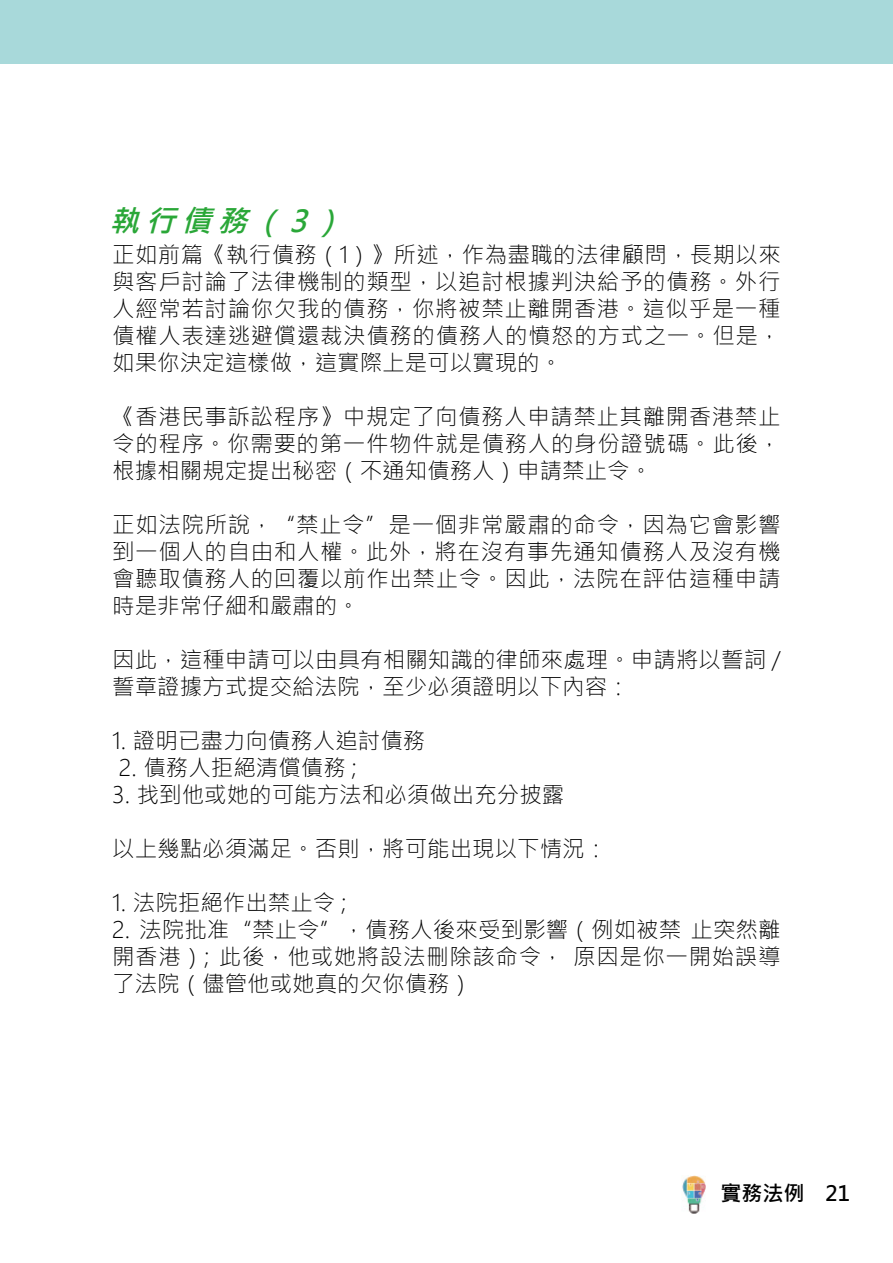
<style>
.page{position:relative;width:893px;height:1263px;background:#fff}
.page>*{position:absolute;margin:0;border:0;box-sizing:border-box;transform-origin:0 0}
.t1{font:italic 700 30px "Microsoft Jheng Hei";color:#2aa738}
.t2{font:300 22.5px/27px "Microsoft Jheng Hei";color:#000;text-align:justify}
.t3{font:700 21px "Microsoft Jheng Hei";color:#000}
</style>
<div class="page">
<div style="left:0;top:0;width:893px;height:63px;background:#a8d9da"></div>
<img style="left:682px;top:1175px;width:24px;height:39px">
<h1 class="t1" style="left:109px;top:202px;width:245px">執行債務（3）</h1>
<p class="t2" style="left:112px;top:241px;width:670px">正如前篇《執行債務（1）》所述，作為盡職的法律顧問，長期以來與客戶討論了法律機制的類型，以追討根據判決給予的債務。外行人經常若討論你欠我的債務，你將被禁止離開香港。這似乎是一種債權人表達逃避償還裁決債務的債務人的憤怒的方式之一。但是，如果你決定這樣做，這實際上是可以實現的。</p>
<p class="t2" style="left:112px;top:403px;width:670px">《香港民事訴訟程序》中規定了向債務人申請禁止其離開香港禁止令的程序。你需要的第一件物件就是債務人的身份證號碼。此後，根據相關規定提出秘密（不通知債務人）申請禁止令。</p>
<p class="t2" style="left:112px;top:511px;width:670px">正如法院所說，“禁止令”是一個非常嚴肅的命令，因為它會影響到一個人的自由和人權。此外，將在沒有事先通知債務人及沒有機會聽取債務人的回覆以前作出禁止令。因此，法院在評估這種申請時是非常仔細和嚴肅的。</p>
<p class="t2" style="left:112px;top:646px;width:670px">因此，這種申請可以由具有相關知識的律師來處理。申請將以誓詞 /誓章證據方式提交給法院，至少必須證明以下內容：</p>
<p class="t2" style="left:112px;top:727px;width:315px">1. 證明已盡力向債務人追討債務</p>
<p class="t2" style="left:119px;top:754px;width:240px">2. 債務人拒絕清償債務 ;</p>
<p class="t2" style="left:112px;top:781px;width:454px">3. 找到他或她的可能方法和必須做出充分披露</p>
<p class="t2" style="left:112px;top:835px;width:497px">以上幾點必須滿足。否則，將可能出現以下情況：</p>
<p class="t2" style="left:112px;top:889px;width:236px">1. 法院拒絕作出禁止令 ;</p>
<p class="t2" style="left:112px;top:916px;width:670px">2. 法院批准“禁止令”，債務人後來受到影響（例如被禁 止突然離開香港）; 此後，他或她將設法刪除該命令， 原因是你一開始誤導了法院（儘管他或她真的欠你債務）</p>
<p class="t3" style="left:720px;top:1180px;width:132px">實務法例　21</p>
</div>
